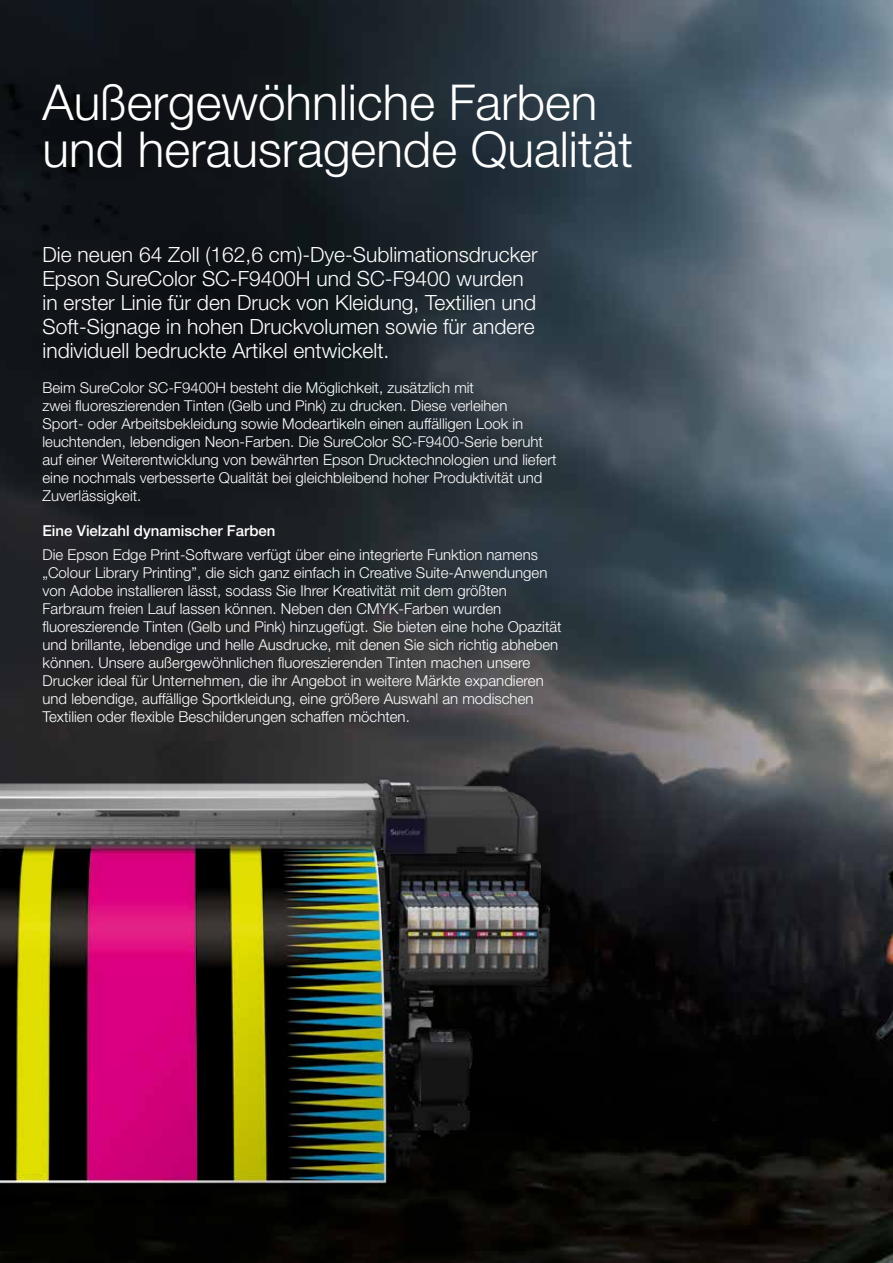
<style>
.page{position:relative;width:893px;height:1263px;background:#fff}
.page>*{position:absolute;margin:0;border:0;box-sizing:border-box;transform-origin:0 0}
.t1{font:300 49.5px/46.5px "Helvetica Neue LT Pro";color:#fff}
.t2{font:300 21px/24px "Helvetica Neue LT Pro";color:#fff}
.t3{font:300 15px/18px "Helvetica Neue LT Pro";color:#fff}
.t4{font:500 15px "Helvetica Neue LT Pro";color:#fff}
</style>
<div class="page">
<img style="left:0;top:0;width:893px;height:1263px">
<img style="left:0;top:691px;width:579px;height:512px">
<h1 class="t1" style="left:43px;top:78px;width:592px">Außergewöhnliche Farben und herausragende Qualität</h1>
<p class="t2" style="left:43px;top:242px;width:497px">Die neuen 64 Zoll (162,6 cm)-Dye-Sublimationsdrucker Epson SureColor SC-F9400H und SC-F9400 wurden in erster Linie für den Druck von Kleidung, Textilien und Soft-Signage in hohen Druckvolumen sowie für andere individuell bedruckte Artikel entwickelt.</p>
<p class="t3" style="left:43px;top:378px;width:516px">Beim SureColor SC-F9400H besteht die Möglichkeit, zusätzlich mit<br>zwei fluoreszierenden Tinten (Gelb und Pink) zu drucken. Diese verleihen<br>Sport- oder Arbeitsbekleidung sowie Modeartikeln einen auffälligen Look in leuchtenden, lebendigen Neon-Farben. Die SureColor SC-F9400-Serie beruht auf einer Weiterentwicklung von bewährten Epson Drucktechnologien und liefert eine nochmals verbesserte Qualität bei gleichbleibend hoher Produktivität und Zuverlässigkeit.</p>
<p class="t4" style="left:43px;top:521px;width:235px">Eine Vielzahl dynamischer Farben</p>
<p class="t3" style="left:43px;top:545px;width:521px">Die Epson Edge Print-Software verfügt über eine integrierte Funktion namens „Colour Library Printing”, die sich ganz einfach in Creative Suite-Anwendungen von Adobe installieren lässt, sodass Sie Ihrer Kreativität mit dem größten Farbraum freien Lauf lassen können. Neben den CMYK-Farben wurden fluoreszierende Tinten (Gelb und Pink) hinzugefügt. Sie bieten eine hohe Opazität und brillante, lebendige und helle Ausdrucke, mit denen Sie sich richtig abheben können. Unsere außergewöhnlichen fluoreszierenden Tinten machen unsere Drucker ideal für Unternehmen, die ihr Angebot in weitere Märkte expandieren und lebendige, auffällige Sportkleidung, eine größere Auswahl an modischen Textilien oder flexible Beschilderungen schaffen möchten.</p>
</div>
